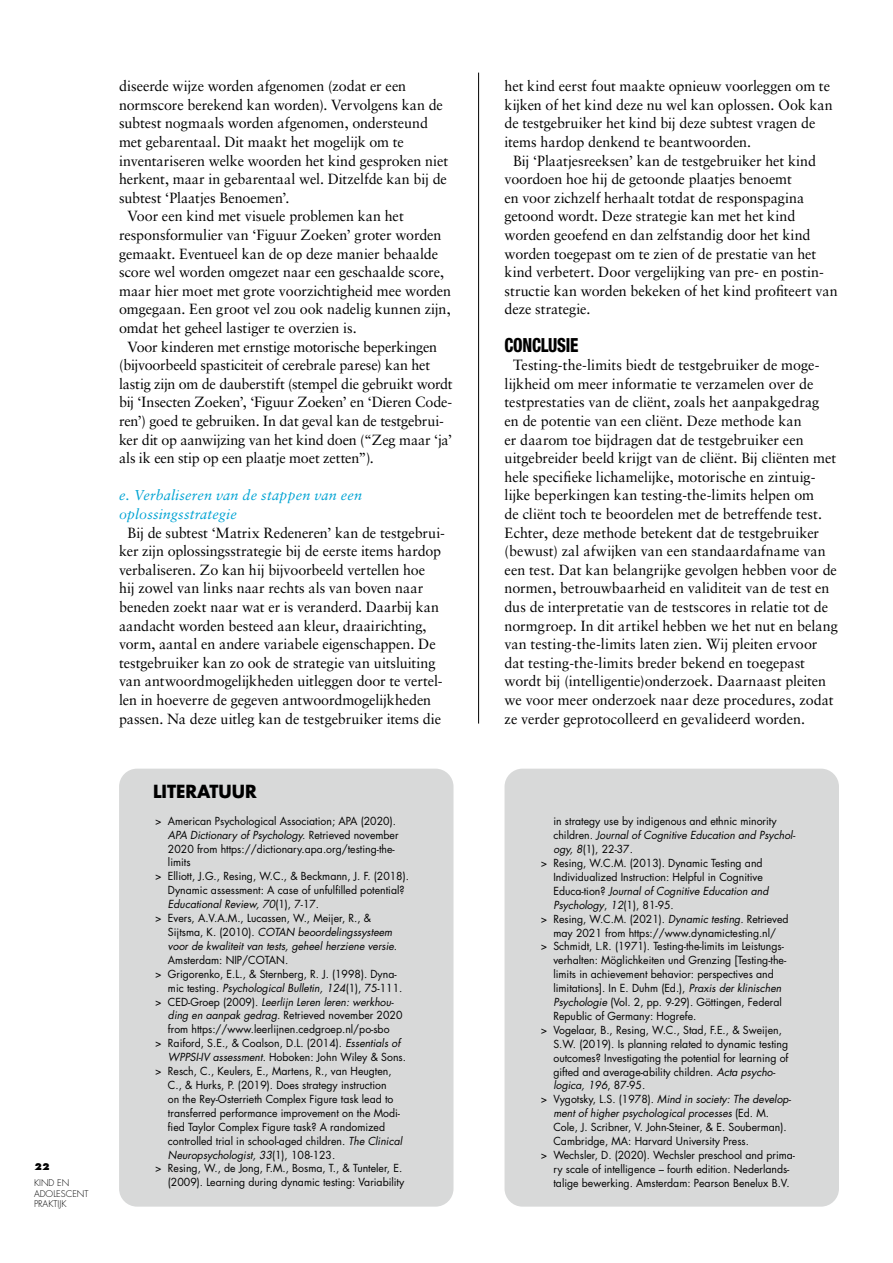
<style>
.page{position:relative;width:893px;height:1263px;background:#fff}
.page>*{position:absolute;margin:0;border:0;box-sizing:border-box;transform-origin:0 0}
.SectionHeading_1_tus{font:800 condensed 19.5px "Helvetica Neue LT Std";letter-spacing:-.015em;color:#000;scale:.85 1}
.SectionHeading_1_Bib{font:700 17.55px "Futura Std";color:#000}
.Para_body{font:14.7px/18.6px "Sabon LT Std";letter-spacing:-.005em;color:#000}
.SectionHeading_2_sub{font:italic 14.4px/18.6px "Sabon LT Std";letter-spacing:.015em;color:#00a3d3}
.t1{font:10.8px/14px "Futura Std";color:#000}
.t2{font:300 9px/10.8px "Futura Std";color:#000}
.t3{font:800 9px "Futura Std";color:#000}
.s1{font-style:italic}
</style>
<div class="page">
<hr style="left:478px;top:73px;width:1px;height:650px;background:#000">
<div style="left:119px;top:769px;width:334px;height:437px;background:#d8d9d9;border-radius:18px"></div>
<div style="left:504px;top:769px;width:335px;height:437px;background:#d8d9d9;border-radius:18px"></div>
<p class="t3" style="left:35px;top:1161px;width:16px">22</p>
<p class="t2" style="left:34px;top:1177px;width:56px">KIND EN<br>ADOLESCENT<br>PRAKTIJK</p>
<p class="Para_body" style="left:119px;top:77px;width:331px">diseerde wijze worden afgenomen (zodat er een normscore berekend kan worden). Vervolgens kan de subtest nogmaals worden afgenomen, ondersteund met gebarentaal. Dit maakt het mogelijk om te inventariseren welke woorden het kind gesproken niet herkent, maar in gebarentaal wel. Ditzelfde kan bij de subtest ‘Plaatjes Benoemen’.</p>
<p class="Para_body" style="left:119px;top:207px;width:334px;text-indent:9px">Voor een kind met visuele problemen kan het responsformulier van ‘Figuur Zoeken’ groter worden gemaakt. Eventueel kan de op deze manier behaalde score wel worden omgezet naar een geschaalde score, maar hier moet met grote voorzichtigheid mee worden omgegaan. Een groot vel zou ook nadelig kunnen zijn, omdat het geheel lastiger te overzien is.</p>
<p class="Para_body" style="left:119px;top:337px;width:335px;text-indent:9px">Voor kinderen met ernstige motorische beperkingen (bijvoorbeeld spasticiteit of cerebrale parese) kan het lastig zijn om de dauberstift (stempel die gebruikt wordt bij ‘Insecten Zoeken’, ‘Figuur Zoeken’ en ‘Dieren Code&shy;ren’) goed te gebruiken. In dat geval kan de testgebrui&shy;ker dit op aanwijzing van het kind doen (“Zeg maar ‘ja’ als ik een stip op een plaatje moet zetten”).</p>
<p class="SectionHeading_2_sub" style="left:119px;top:486px;width:245px">e. Verbaliseren van de stappen van een oplossingsstrategie</p>
<p class="Para_body" style="left:119px;top:523px;width:327px;text-indent:9px">Bij de subtest ‘Matrix Redeneren’ kan de testgebrui&shy;ker zijn oplossingsstrategie bij de eerste items hardop verbaliseren. Zo kan hij bijvoorbeeld vertellen hoe<br>hij zowel van links naar rechts als van boven naar beneden zoekt naar wat er is veranderd. Daarbij kan aandacht worden besteed aan kleur, draairichting, vorm, aantal en andere variabele eigenschappen. De testgebruiker kan zo ook de strategie van uitsluiting van antwoordmogelijkheden uitleggen door te vertel&shy;len in hoeverre de gegeven antwoordmogelijkheden passen. Na deze uitleg kan de testgebruiker items die</p>
<p class="SectionHeading_1_Bib" style="left:153px;top:780px;width:105px">LITERATUUR</p>
<p class="t1" style="left:168px;top:814px;width:232px;text-indent:-13px">&gt; American Psychological Association; APA (2020).<br><span class="s1">APA Dictionary of Psychology.</span> Retrieved november 2020 from https://dictionary.apa.org/testing-the&shy;limits</p>
<p class="t1" style="left:168px;top:869px;width:243px;text-indent:-13px">&gt; Elliott, J.G., Resing, W.C., &amp; Beckmann, J. F. (2018).<br>Dynamic assessment: A case of unfulfilled potential?<br><span class="s1">Educational Review, 70</span>(1), 7-17.</p>
<p class="t1" style="left:168px;top:911px;width:231px;text-indent:-13px">&gt; Evers, A.V.A.M., Lucassen, W., Meijer, R., &amp; Sijtsma, K. (2010). <span class="s1">COTAN beoordelingssysteem voor de kwaliteit van tests, geheel herziene versie.<br></span>Amsterdam: NIP/COTAN.</p>
<p class="t1" style="left:168px;top:967px;width:236px;text-indent:-13px">&gt; Grigorenko, E.L., &amp; Sternberg, R. J. (1998). Dyna&shy;mic testing. <span class="s1">Psychological Bulletin, 124</span>(1), 75-111.</p>
<p class="t1" style="left:168px;top:995px;width:236px;text-indent:-13px">&gt; CED-Groep (2009). <span class="s1">Leerlijn Leren leren: werkhou&shy;ding en aanpak gedrag.</span> Retrieved november 2020 from https://www.leerlijnen.cedgroep.nl/po-sbo</p>
<p class="t1" style="left:168px;top:1036px;width:240px;text-indent:-13px">&gt; Raiford, S.E., &amp; Coalson, D.L. (2014). <span class="s1">Essentials of<br>WPPSI-IV assessment</span>. Hoboken: John Wiley &amp; Sons.</p>
<p class="t1" style="left:168px;top:1064px;width:236px;text-indent:-13px">&gt; Resch, C., Keulers, E., Martens, R., van Heugten, C., &amp; Hurks, P. (2019). Does strategy instruction<br>on the Rey-Osterrieth Complex Figure task lead to transferred performance improvement on the Modi&shy;fied Taylor Complex Figure task? A randomized controlled trial in school-aged children. <span class="s1">The Clinical Neuropsychologist, 33</span>(1), 108-123.</p>
<p class="t1" style="left:155px;top:1161px;width:251px;text-align:right">&gt; Resing, W., de Jong, F.M., Bosma, T., &amp; Tunteler, E. (2009). Learning during dynamic testing: Variability</p>
<p class="Para_body" style="left:504px;top:77px;width:330px">het kind eerst fout maakte opnieuw voorleggen om te kijken of het kind deze nu wel kan oplossen. Ook kan de testgebruiker het kind bij deze subtest vragen de items hardop denkend te beantwoorden.</p>
<p class="Para_body" style="left:504px;top:151px;width:335px;text-indent:9px">Bij ‘Plaatjesreeksen’ kan de testgebruiker het kind voordoen hoe hij de getoonde plaatjes benoemt<br>en voor zichzelf herhaalt totdat de responspagina getoond wordt. Deze strategie kan met het kind worden geoefend en dan zelfstandig door het kind worden toegepast om te zien of de prestatie van het kind verbetert. Door vergelijking van pre- en postin&shy;structie kan worden bekeken of het kind profiteert van deze strategie.</p>
<p class="SectionHeading_1_tus" style="left:504px;top:333px;width:88px">CONCLUSIE</p>
<p class="Para_body" style="left:504px;top:356px;width:335px;text-indent:9px">Testing-the-limits biedt de testgebruiker de moge&shy;lijkheid om meer informatie te verzamelen over de testprestaties van de cliënt, zoals het aanpakgedrag<br>en de potentie van een cliënt. Deze methode kan<br>er daarom toe bijdragen dat de testgebruiker een uitgebreider beeld krijgt van de cliënt. Bij cliënten met hele specifieke lichamelijke, motorische en zintuig&shy;lijke beperkingen kan testing-the-limits helpen om<br>de cliënt toch te beoordelen met de betreffende test.<br>Echter, deze methode betekent dat de testgebruiker (bewust) zal afwijken van een standaardafname van een test. Dat kan belangrijke gevolgen hebben voor de normen, betrouwbaarheid en validiteit van de test en dus de interpretatie van de testscores in relatie tot de normgroep. In dit artikel hebben we het nut en belang van testing-the-limits laten zien. Wij pleiten ervoor dat testing-the-limits breder bekend en toegepast wordt bij (intelligentie)onderzoek. Daarnaast pleiten we voor meer onderzoek naar deze procedures, zodat ze verder geprotocolleerd en gevalideerd worden.</p>
<p class="t1" style="left:553px;top:814px;width:243px">in strategy use by indigenous and ethnic minority children<span class="s1">. Journal of Cognitive Education and Psychol&shy;ogy, 8</span>(1), 22-37.</p>
<p class="t1" style="left:553px;top:856px;width:217px;text-indent:-13px">&gt; Resing, W.C.M. (2013). Dynamic Testing and Individualized Instruction: Helpful in Cognitive Educa-tion? <span class="s1">Journal of Cognitive Education and Psychology</span>, <span class="s1">12</span>(1), 81-95.</p>
<p class="t1" style="left:541px;top:912px;width:249px;text-align:center">&gt; Resing, W.C.M. (2021). <span class="s1">Dynamic testing.</span> Retrieved may 2021 from https://www.dynamictesting.nl/</p>
<p class="t1" style="left:553px;top:939px;width:234px;text-indent:-13px">&gt; Schmidt, L.R. (1971). Testing-the-limits im Leistungs&shy;verhalten: Möglichkeiten und Grenzing [Testing-the&shy;limits in achievement behavior: perspectives and limitations]. In E. Duhm (Ed.), <span class="s1">Praxis der klinischen Psychologie</span> (Vol. 2, pp. 9-29). Göttingen, Federal Republic of Germany: Hogrefe.</p>
<p class="t1" style="left:553px;top:1023px;width:236px;text-indent:-13px">&gt; Vogelaar, B., Resing, W.C., Stad, F.E., &amp; Sweijen, S.W. (2019). Is planning related to dynamic testing outcomes? Investigating the potential for learning of gifted and average-ability children. <span class="s1">Acta psycho&shy;logica, 196</span>, 87-95.</p>
<p class="t1" style="left:553px;top:1092px;width:239px;text-indent:-13px">&gt; Vygotsky, L.S. (1978). <span class="s1">Mind in society: The develop&shy;ment of higher psychological processes</span> (Ed. M.<br>Cole, J. Scribner, V. John-Steiner, &amp; E. Souberman).<br>Cambridge, MA: Harvard University Press.</p>
<p class="t1" style="left:553px;top:1148px;width:243px;text-indent:-13px">&gt; Wechsler, D. (2020). Wechsler preschool and prima&shy;ry scale of intelligence – fourth edition. Nederlands&shy;talige bewerking. Amsterdam: Pearson Benelux B.V.</p>
</div>
